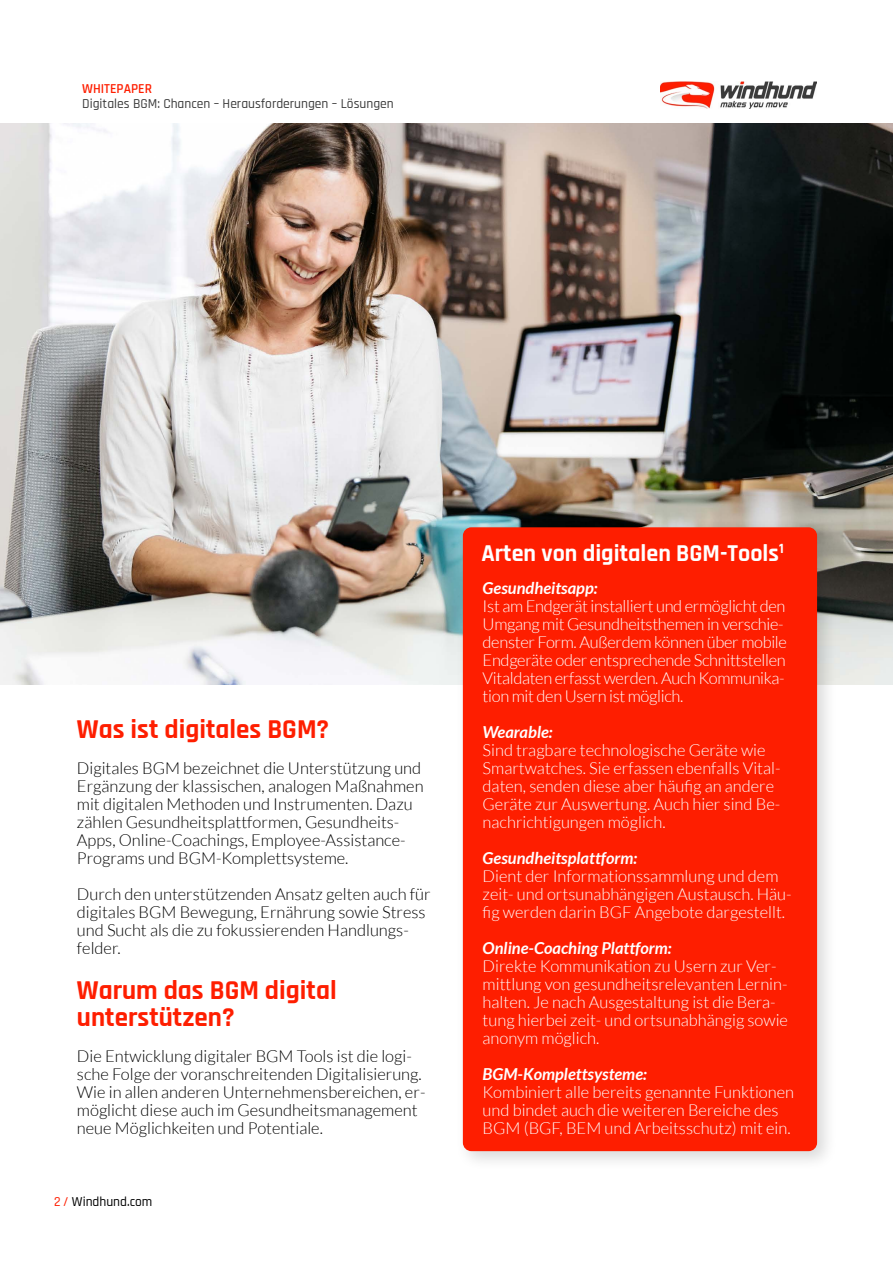
<style>
.page{position:relative;width:893px;height:1263px;background:#fff}
.page>*{position:absolute;margin:0;border:0;box-sizing:border-box;transform-origin:0 0}
.t1{font:700 27px/27px "Rajdhani";color:#fe1e00}
.t2{font:700 24px "Rajdhani";color:#fff}
.t3{font:300 16.5px/18px "Lato";color:#000}
.t4{font:300 16.5px/18px "Lato";color:#fff}
.t5{font:300 16.5px/18px "Lato";letter-spacing:-.02em;color:#fff}
.t6{font:italic 700 16.5px "Lato";color:#fff}
.t7{font:500 13.5px "Rajdhani";color:#3c3c3c}
.t8{font:500 13.5px "Rajdhani";color:#000}
.t9{font:600 13.5px "Rajdhani";color:#fe1e00}
.s1{color:#fe1e00}
</style>
<div class="page">
<img style="left:0;top:123px;width:893px;height:561px">
<div style="left:455px;top:519px;width:382px;height:652px;background:#000;opacity:.15"></div>
<div style="left:463px;top:527px;width:354px;height:624px;background:#fe1e00;border-radius:9px"></div>
<img style="left:660px;top:82px;width:156px;height:26px">
<p class="t9" style="left:82px;top:80px;width:71px">WHITEPAPER</p>
<p class="t7" style="left:82px;top:96px;width:313px">Digitales BGM: Chancen – Herausforderungen – Lösungen</p>
<h1 class="t1" style="left:77px;top:717px;width:254px">Was ist digitales BGM?</h1>
<p class="t3" style="left:77px;top:759px;width:348px">Digitales BGM bezeichnet die Unterstützung und Ergänzung der klassischen, analogen Maßnahmen mit digitalen Methoden und Instrumenten. Dazu zählen Gesundheitsplattformen, Gesundheits-Apps, Online-Coachings, Employee-Assistance-Programs und BGM-Komplettsysteme.</p>
<p class="t3" style="left:77px;top:885px;width:355px">Durch den unterstützenden Ansatz gelten auch für digitales BGM Bewegung, Ernährung sowie Stress und Sucht als die zu fokussierenden Handlungs&shy;felder.</p>
<h1 class="t1" style="left:77px;top:978px;width:261px">Warum das BGM digital unterstützen?</h1>
<p class="t3" style="left:77px;top:1047px;width:350px">Die Entwicklung digitaler BGM Tools ist die logi&shy;sche Folge der voranschreitenden Digitalisierung.<br>Wie in allen anderen Unternehmensbereichen, er&shy;möglicht diese auch im Gesundheitsmanagement neue Möglichkeiten und Potentiale.</p>
<p class="t8" style="left:54px;top:1194px;width:100px"><span class="s1">2 /</span> Windhund.com</p>
<h2 class="t2" style="left:482px;top:539px;width:304px">Arten von digitalen BGM-Tools<sup>1</sup></h2>
<p class="t6" style="left:483px;top:579px;width:116px">Gesundheitsapp:</p>
<p class="t5" style="left:483px;top:597px;width:306px">Ist am Endgerät installiert und ermöglicht den Umgang mit Gesundheitsthemen in verschie&shy;denster Form. Außerdem können über mobile Endgeräte oder entsprechende Schnittstellen Vitaldaten erfasst werden. Auch Kommunika&shy;tion mit den Usern ist möglich.</p>
<p class="t6" style="left:483px;top:723px;width:71px">Wearable:</p>
<p class="t4" style="left:483px;top:741px;width:300px">Sind tragbare technologische Geräte wie Smartwatches. Sie erfassen ebenfalls Vital&shy;daten, senden diese aber häufig an andere Geräte zur Auswertung. Auch hier sind Be&shy;nachrichtigungen möglich.</p>
<p class="t6" style="left:483px;top:849px;width:156px">Gesundheitsplattform:</p>
<p class="t4" style="left:483px;top:867px;width:311px">Dient der Informationssammlung und dem zeit- und ortsunabhängigen Austausch. Häu&shy;fig werden darin BGF Angebote dargestellt.</p>
<p class="t6" style="left:483px;top:939px;width:191px">Online-Coaching Plattform:</p>
<p class="t4" style="left:483px;top:957px;width:307px">Direkte Kommunikation zu Usern zur Ver&shy;mittlung von gesundheitsrelevanten Lernin&shy;halten. Je nach Ausgestaltung ist die Bera&shy;tung hierbei zeit- und ortsunabhängig sowie anonym möglich.</p>
<p class="t6" style="left:483px;top:1065px;width:166px">BGM-Komplettsysteme:</p>
<p class="t4" style="left:483px;top:1083px;width:313px">Kombiniert alle bereits genannte Funktionen und bindet auch die weiteren Bereiche des<br>BGM (BGF, BEM und Arbeitsschutz) mit ein.</p>
</div>
